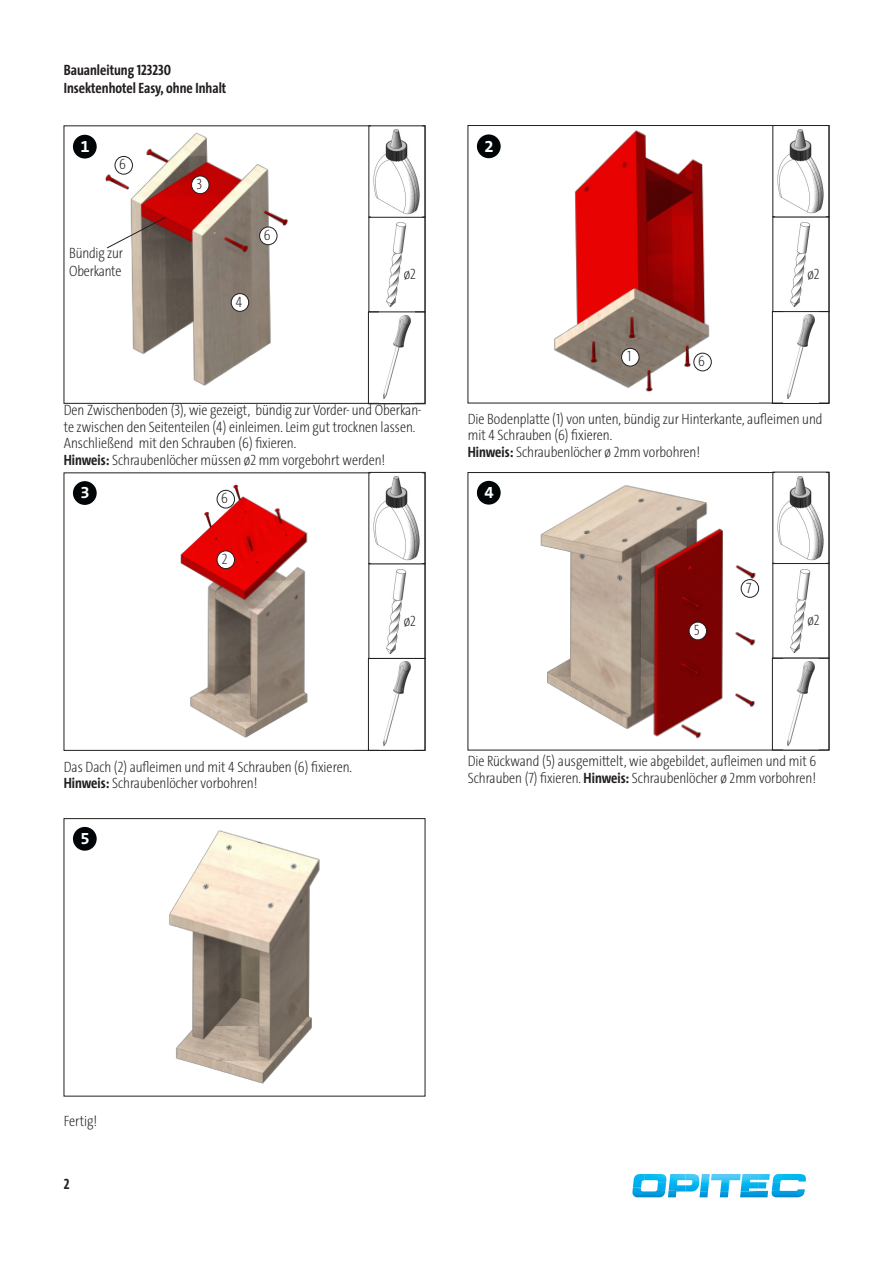
<style>
.page{position:relative;width:893px;height:1263px;background:#fff}
.page>*{position:absolute;margin:0;border:0;box-sizing:border-box;transform-origin:0 0}
.t1{font:700 16.8px "The Sans B W7";color:#fff}
.Anleitung-Info{font:200 15px/16.5px "The Sans Cd LF2";color:#231f20}
.Beschreibung_linksbü{font:700 15px "The Sans Cd LF7";color:#231f20}
.Anleitungstext-Inhal{font:200 15px/18px "The Sans Cd LF2";letter-spacing:-.01em;color:#231f20}
.s1{font-family:"The Sans Cd LF7";font-weight:700}
</style>
<div class="page">
<svg style="left:632px;top:1174px;width:174px;height:24px"></svg>
<img style="left:180px;top:484px;width:128px;height:254px">
<img style="left:105px;top:132px;width:183px;height:254px">
<div style="left:72px;top:134px;width:26px;height:25px;background:#000507;border-radius:50%"></div>
<div style="left:71px;top:133px;width:27px;height:27px;border:2px solid #fff;border-radius:50%"></div>
<img style="left:386px;top:222px;width:21px;height:85px">
<div style="left:72px;top:480px;width:26px;height:26px;background:#000507;border-radius:50%"></div>
<div style="left:71px;top:479px;width:27px;height:28px;border:2px solid #fff;border-radius:50%"></div>
<img style="left:383px;top:315px;width:28px;height:84px">
<div style="left:368px;top:312px;width:57px;height:92px;border:1px solid #231f20"></div>
<img style="left:373px;top:129px;width:47px;height:86px">
<svg style="left:107px;top:217px;width:59px;height:31px"></svg>
<div style="left:192px;top:176px;width:17px;height:18px;background:#fff;border-radius:50%"></div>
<div style="left:191px;top:176px;width:18px;height:18px;border:1px solid #231f20;border-radius:50%"></div>
<div style="left:231px;top:294px;width:18px;height:17px;background:#fff;border-radius:50%"></div>
<div style="left:231px;top:293px;width:18px;height:19px;border:1px solid #231f20;border-radius:50%"></div>
<div style="left:260px;top:227px;width:17px;height:18px;background:#fff;border-radius:50%"></div>
<div style="left:259px;top:227px;width:18px;height:18px;border:1px solid #231f20;border-radius:50%"></div>
<div style="left:115px;top:156px;width:17px;height:18px;background:#fff;border-radius:50%"></div>
<div style="left:115px;top:156px;width:18px;height:18px;border:1px solid #231f20;border-radius:50%"></div>
<img style="left:554px;top:130px;width:158px;height:262px">
<div style="left:476px;top:134px;width:25px;height:25px;background:#000507;border-radius:50%"></div>
<div style="left:475px;top:133px;width:27px;height:27px;border:2px solid #fff;border-radius:50%"></div>
<img style="left:790px;top:222px;width:21px;height:85px">
<img style="left:787px;top:314px;width:28px;height:85px">
<div style="left:772px;top:311px;width:57px;height:93px;border:1px solid #231f20"></div>
<img style="left:777px;top:129px;width:47px;height:85px">
<div style="left:622px;top:348px;width:17px;height:18px;background:#fff;border-radius:50%"></div>
<div style="left:621px;top:348px;width:18px;height:18px;border:1px solid #231f20;border-radius:50%"></div>
<div style="left:694px;top:353px;width:17px;height:18px;background:#fff;border-radius:50%"></div>
<div style="left:694px;top:353px;width:17px;height:18px;border:1px solid #231f20;border-radius:50%"></div>
<div style="left:217px;top:551px;width:18px;height:18px;background:#fff;border-radius:50%"></div>
<div style="left:217px;top:551px;width:18px;height:18px;border:1px solid #231f20;border-radius:50%"></div>
<div style="left:217px;top:490px;width:18px;height:18px;background:#fff;border-radius:50%"></div>
<div style="left:217px;top:490px;width:18px;height:18px;border:1px solid #231f20;border-radius:50%"></div>
<img style="left:386px;top:569px;width:21px;height:85px">
<img style="left:383px;top:661px;width:28px;height:85px">
<div style="left:368px;top:658px;width:57px;height:92px;border:1px solid #231f20"></div>
<img style="left:373px;top:476px;width:47px;height:85px">
<img style="left:540px;top:485px;width:220px;height:254px">
<div style="left:476px;top:480px;width:25px;height:25px;background:#000507;border-radius:50%"></div>
<div style="left:475px;top:479px;width:27px;height:27px;border:2px solid #fff;border-radius:50%"></div>
<div style="left:689px;top:622px;width:17px;height:18px;background:#fff;border-radius:50%"></div>
<div style="left:689px;top:622px;width:18px;height:18px;border:1px solid #231f20;border-radius:50%"></div>
<div style="left:741px;top:580px;width:18px;height:17px;background:#fff;border-radius:50%"></div>
<div style="left:741px;top:579px;width:18px;height:18px;border:1px solid #231f20;border-radius:50%"></div>
<img style="left:790px;top:569px;width:21px;height:84px">
<img style="left:787px;top:661px;width:28px;height:85px">
<div style="left:772px;top:658px;width:57px;height:92px;border:1px solid #231f20"></div>
<img style="left:777px;top:476px;width:47px;height:85px">
<img style="left:169px;top:830px;width:151px;height:254px">
<div style="left:72px;top:826px;width:26px;height:25px;background:#000507;border-radius:50%"></div>
<div style="left:71px;top:825px;width:27px;height:27px;border:2px solid #fff;border-radius:50%"></div>
<p class="Beschreibung_linksbü" style="left:64px;top:60px;width:109px">Bauanleitung 123230</p>
<p class="Beschreibung_linksbü" style="left:64px;top:78px;width:164px">Insektenhotel Easy, ohne Inhalt</p>
<p class="t1" style="left:81px;top:135px;width:11px">1</p>
<p class="Anleitung-Info" style="left:119px;top:156px;width:8px">6</p>
<p class="Anleitungstext-Inhal" style="left:69px;top:243px;width:55px">Bündig zur<br>Oberkante</p>
<p class="Anleitung-Info" style="left:196px;top:175px;width:7px">3</p>
<p class="Anleitung-Info" style="left:236px;top:293px;width:8px">4</p>
<p class="Anleitung-Info" style="left:264px;top:226px;width:8px">6</p>
<p class="Anleitungstext-Inhal" style="left:404px;top:264px;width:14px">ø2</p>
<p class="Anleitung-Info" style="left:64px;top:401px;width:358px">Den Zwischenboden (3), wie gezeigt, bündig zur Vorder- und Oberkan&shy;te zwischen den Seitenteilen (4) einleimen. Leim gut trocknen lassen.<br>Anschließend mit den Schrauben (6) fixieren.</p>
<p class="Anleitung-Info" style="left:64px;top:451px;width:323px"><span class="s1">Hinweis:</span> Schraubenlöcher müssen ø2 mm vorgebohrt werden!</p>
<p class="t1" style="left:81px;top:482px;width:11px">3</p>
<p class="Anleitung-Info" style="left:221px;top:489px;width:8px">6</p>
<p class="Anleitung-Info" style="left:222px;top:550px;width:7px">2</p>
<p class="Anleitungstext-Inhal" style="left:404px;top:611px;width:14px">ø2</p>
<p class="t1" style="left:485px;top:135px;width:11px">2</p>
<p class="Anleitung-Info" style="left:627px;top:347px;width:6px">1</p>
<p class="Anleitung-Info" style="left:698px;top:352px;width:8px">6</p>
<p class="Anleitungstext-Inhal" style="left:808px;top:264px;width:14px">ø2</p>
<p class="Anleitung-Info" style="left:468px;top:410px;width:356px">Die Bodenplatte (1) von unten, bündig zur Hinterkante, aufleimen und mit 4 Schrauben (6) fixieren.</p>
<p class="Anleitung-Info" style="left:468px;top:443px;width:234px"><span class="s1">Hinweis:</span> Schraubenlöcher ø 2mm vorbohren!</p>
<p class="t1" style="left:485px;top:482px;width:11px">4</p>
<p class="Anleitung-Info" style="left:694px;top:621px;width:7px">5</p>
<p class="Anleitung-Info" style="left:746px;top:579px;width:7px">7</p>
<p class="Anleitungstext-Inhal" style="left:808px;top:611px;width:14px">ø2</p>
<p class="Anleitung-Info" style="left:64px;top:758px;width:290px">Das Dach (2) aufleimen und mit 4 Schrauben (6) fixieren.</p>
<p class="Anleitung-Info" style="left:64px;top:774px;width:195px"><span class="s1">Hinweis:</span> Schraubenlöcher vorbohren!</p>
<p class="t1" style="left:81px;top:828px;width:11px">5</p>
<p class="Anleitung-Info" style="left:468px;top:752px;width:350px">Die Rückwand (5) ausgemittelt, wie abgebildet, aufleimen und mit 6<br>Schrauben (7) fixieren. <span class="s1">Hinweis:</span> Schraubenlöcher ø 2mm vorbohren!</p>
<p class="Anleitung-Info" style="left:64px;top:1113px;width:35px">Fertig!</p>
<p class="Beschreibung_linksbü" style="left:64px;top:1174px;width:7px">2</p>
</div>
